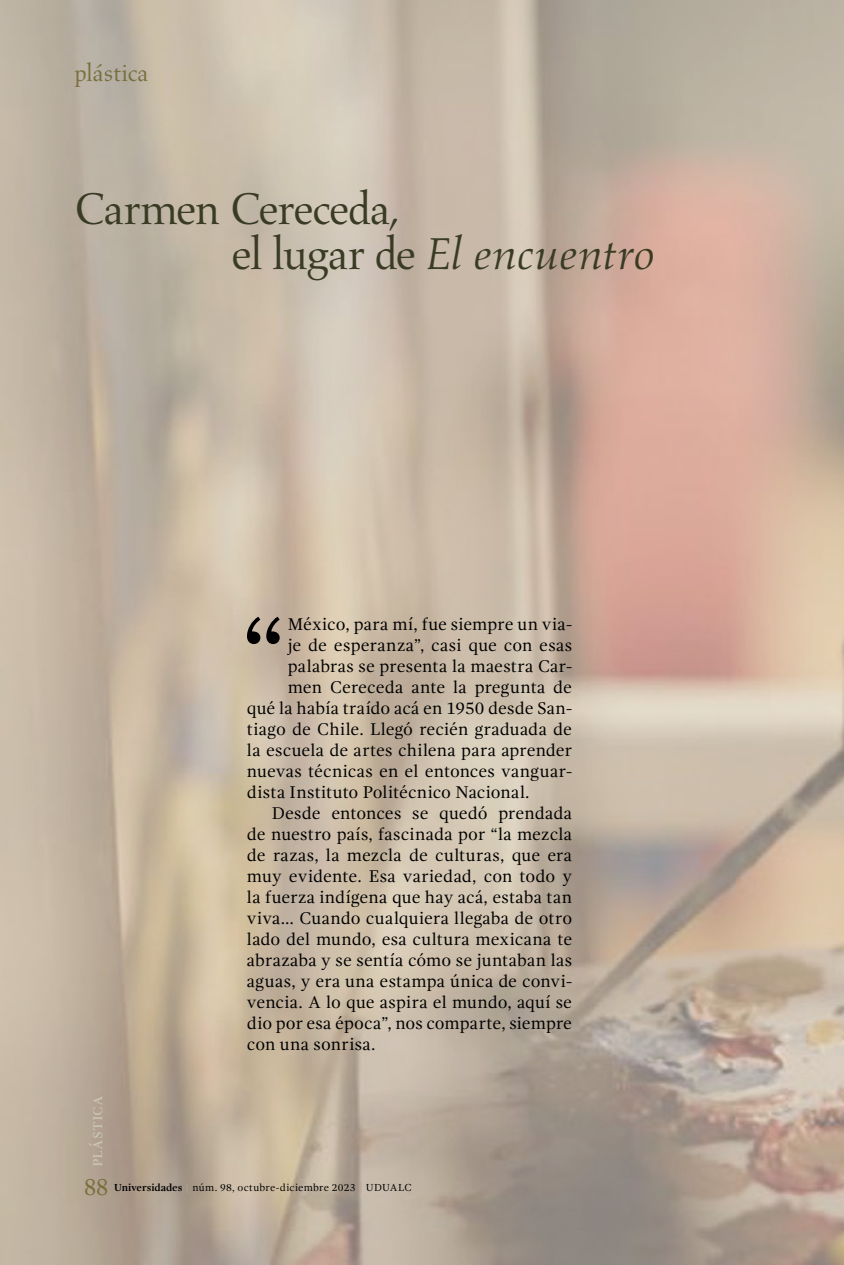
<style>
.page{position:relative;width:844px;height:1265px;background:#fff}
.page>*{position:absolute;margin:0;border:0;box-sizing:border-box;transform-origin:0 0}
.present-1er_parrafo{font:111.48px "Gandhi Serif";color:#000}
.Ad-titulo{font:italic 45.5px "Aldus LT Std";letter-spacing:-.02em;color:#3a3b24}
.Ad-titulo-2{font:45.5px "Aldus LT Std";letter-spacing:-.025em;color:#3a3b24}
.art-subtitulo1{font:24.5px "Aldus LT Std";letter-spacing:-.005em;color:#78703c}
.t1{font:24.5px "Gandhi Serif";color:#78703c;scale:.9 1}
.art-cuerpo_de_texto{font:17.5px/21px "Gandhi Serif";letter-spacing:.005em;color:#000;text-align:justify}
.present-1er_parrafo-2{font:17.5px "Gandhi Serif";letter-spacing:.005em;color:#000}
.t2{font:17.5px "Gandhi Serif";letter-spacing:.005em;color:#c9c6b1}
.t3{font:10.5px "Gandhi Serif";letter-spacing:.02em;color:#000}
.s1{font-style:normal}
.s2{font-weight:700}
.s3{color:#aea98a}
</style>
<div class="page">
<p class="art-subtitulo1" style="left:74px;top:59px;width:75px">plástica</p>
<p class="Ad-titulo-2" style="left:74px;top:183px;width:327px">Carmen Cereceda,</p>
<p class="Ad-titulo" style="left:231px;top:228px;width:425px"><span class="s1">el lugar de</span> El encuentro</p>
<p class="t2" style="left:86px;top:1167px;width:73px;rotate:-90deg">plástica</p>
<p class="present-1er_parrafo" style="left:240px;top:593px;width:49px">“</p>
<p class="present-1er_parrafo-2" style="left:287px;top:614px;width:286px">México, para mí, fue siempre un via-</p>
<p class="present-1er_parrafo-2" style="left:287px;top:635px;width:286px">je de esperanza”, casi que con esas</p>
<p class="present-1er_parrafo-2" style="left:287px;top:656px;width:286px">palabras se presenta la maestra Car-</p>
<p class="present-1er_parrafo-2" style="left:287px;top:677px;width:286px">men Cereceda ante la pregunta de</p>
<p class="present-1er_parrafo-2" style="left:247px;top:698px;width:326px">qué la había traído acá en 1950 desde San-</p>
<p class="present-1er_parrafo-2" style="left:247px;top:719px;width:326px">tiago de Chile. Llegó recién graduada de</p>
<p class="present-1er_parrafo-2" style="left:247px;top:740px;width:326px">la escuela de artes chilena para aprender</p>
<p class="present-1er_parrafo-2" style="left:247px;top:761px;width:326px">nuevas técnicas en el entonces vanguar-</p>
<p class="present-1er_parrafo-2" style="left:247px;top:782px;width:284px">dista Instituto Politécnico Nacional.</p>
<p class="art-cuerpo_de_texto" style="left:247px;top:803px;width:326px;text-indent:25px">Desde entonces se quedó prendada de nuestro país, fascinada por “la mezcla de razas, la mezcla de culturas, que era muy evidente. Esa variedad, con todo y la fuerza indígena que hay acá, estaba tan viva… Cuando cualquiera llegaba de otro lado del mundo, esa cultura mexicana te abrazaba y se sentía cómo se juntaban las aguas, y era una estampa única de convi&shy;vencia. A lo que aspira el mundo, aquí se dio por esa época”, nos comparte, siempre con una sonrisa.</p>
<h3 class="t1" style="left:84px;top:1173px;width:28px">88</h3>
<p class="t3" style="left:114px;top:1181px;width:299px"><span class="s2">Universidades</span> <span class="s3">|</span> núm. 98, octubre-diciembre 2023 <span class="s3">|</span> UDUALC</p>
</div>
